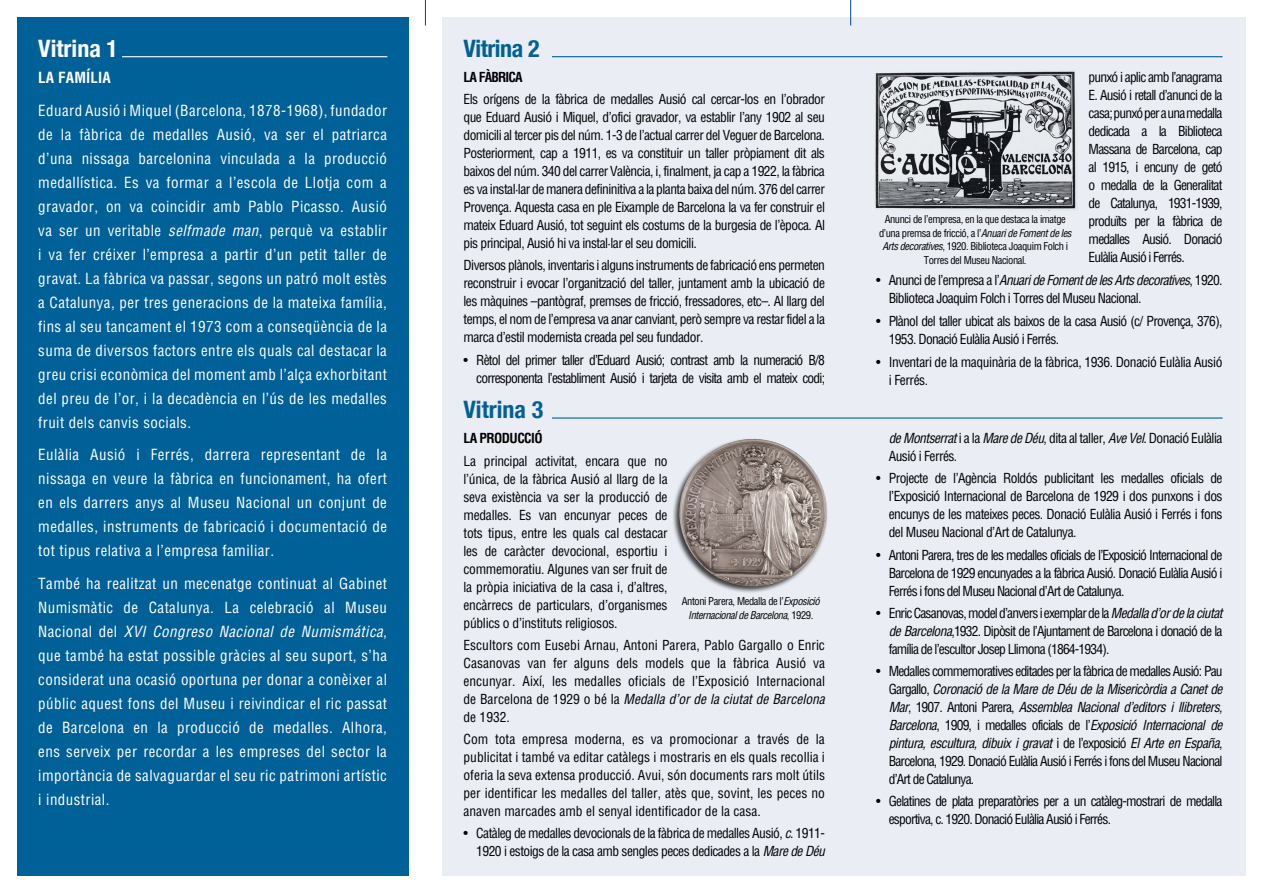
<style>
.page{position:relative;width:1263px;height:893px;background:#fff}
.page>*{position:absolute;margin:0;border:0;box-sizing:border-box;transform-origin:0 0}
.t1{font:700 condensed 24px "Helvetica Neue";letter-spacing:-.01em;color:#006098}
.t2{font:700 condensed 24px "Helvetica Neue";color:#fff}
.t3{font:condensed 15px/24px "Helvetica LT Std";letter-spacing:.03em;color:#fff;text-align:justify}
.t4{font:700 condensed 15px "Helvetica LT Std";letter-spacing:.01em;color:#fff}
.t5{font:condensed 13.5px/18px "Helvetica LT Std";letter-spacing:-.05em;color:#000;text-align:justify}
.t6{font:condensed 13.5px/18px "Helvetica LT Std";letter-spacing:-.03em;color:#000}
.t7{font:700 condensed 13.5px "Helvetica LT Std";letter-spacing:-.04em;color:#000}
.t8{font:700 condensed 13.5px "Helvetica LT Std";letter-spacing:-.06em;color:#000}
.t9{font:condensed 10.5px/13.5px "Helvetica LT Std";letter-spacing:-.04em;color:#000;text-align:center}
.t10{font:italic condensed 10.5px/13.5px "Helvetica LT Std";letter-spacing:-.04em;color:#000;text-align:center}
.s1{font-style:italic}
.s2{font-style:normal}
</style>
<div class="page">
<div style="left:442px;top:17px;width:804px;height:859px;background:#eaedf4"></div>
<div style="left:17px;top:17px;width:391px;height:859px;background:#006098"></div>
<svg style="left:425px;top:0;width:1px;height:26px"></svg>
<svg style="left:850px;top:0;width:1px;height:26px"></svg>
<div style="left:672px;top:432px;width:156px;height:162px;background:#000;opacity:.75"></div>
<img style="left:679px;top:439px;width:124px;height:147px">
<hr style="left:552px;top:56px;width:670px;height:1px;background:#006098">
<hr style="left:122px;top:56px;width:265px;height:1px;background:#fff">
<hr style="left:552px;top:417px;width:670px;height:2px;background:#006098">
<img style="left:875px;top:71px;width:201px;height:139px">
<h1 class="t2" style="left:38px;top:29px;width:81px">Vitrina 1</h1>
<h1 class="t1" style="left:463px;top:29px;width:78px">Vitrina 2</h1>
<p class="t4" style="left:38px;top:68px;width:74px">LA FAMÍLIA</p>
<p class="t3" style="left:38px;top:98px;width:350px">Eduard Ausió i Miquel (Barcelona, 1878-1968), fundador de la fàbrica de medalles Ausió, va ser el patriarca d’una nissaga barcelonina vinculada a la producció medallística. Es va formar a l’escola de Llotja com a gravador, on va coincidir amb Pablo Picasso. Ausió va ser un veritable <span class="s1">selfmade man</span>, perquè va establir i va fer créixer l’empresa a partir d’un petit taller de gravat. La fàbrica va passar, segons un patró molt estès a Catalunya, per tres generacions de la mateixa família, fins al seu tancament el 1973 com a conseqüència de la suma de diversos factors entre els quals cal destacar la greu crisi econòmica del moment amb l’alça exhorbitant del preu de l’or, i la decadència en l’ús de les medalles fruit dels canvis socials.</p>
<p class="t3" style="left:38px;top:443px;width:350px">Eulàlia Ausió i Ferrés, darrera representant de la nissaga en veure la fàbrica en funcionament, ha ofert en els darrers anys al Museu Nacional un conjunt de medalles, instruments de fabricació i documentació de tot tipus relativa a l’empresa familiar.</p>
<p class="t3" style="left:38px;top:571px;width:350px">També ha realitzat un mecenatge continuat al Gabinet Numismàtic de Catalunya. La celebració al Museu Nacional del <span class="s1">XVI Congreso Nacional de Numismática</span>, que també ha estat possible gràcies al seu suport, s’ha considerat una ocasió oportuna per donar a conèixer al públic aquest fons del Museu i reivindicar el ric passat de Barcelona en la producció de medalles. Alhora, ens serveix per recordar a les empreses del sector la importància de salvaguardar el seu ric patrimoni artístic i industrial.</p>
<p class="t8" style="left:463px;top:69px;width:61px">LA FÀBRICA</p>
<p class="t5" style="left:463px;top:90px;width:363px">Els orígens de la fàbrica de medalles Ausió cal cercar-los en l’obrador que Eduard Ausió i Miquel, d’ofici gravador, va establir l’any 1902 al seu domicili al tercer pis del núm. 1-3 de l’actual carrer del Veguer de Barcelona.<br>Posteriorment, cap a 1911, es va constituir un taller pròpiament dit als baixos del núm. 340 del carrer València, i, finalment, ja cap a 1922, la fàbrica es va instal·lar de manera defininitiva a la planta baixa del núm. 376 del carrer Provença. Aquesta casa en ple Eixample de Barcelona la va fer construir el mateix Eduard Ausió, tot seguint els costums de la burgesia de l’època. Al pis principal, Ausió hi va instal·lar el seu domicili.</p>
<p class="t5" style="left:463px;top:256px;width:363px">Diversos plànols, inventaris i alguns instruments de fabricació ens permeten reconstruir i evocar l’organització del taller, juntament amb la ubicació de les màquines –pantògraf, premses de fricció, fressadores, etc–. Al llarg del temps, el nom de l’empresa va anar canviant, però sempre va restar fidel a la marca d’estil modernista creada pel seu fundador.</p>
<p class="t5" style="left:463px;top:351px;width:363px;text-align:right">• Rètol del primer taller d’Eduard Ausió; contrast amb la numeració B/8 corresponenta l’establiment Ausió i tarjeta de visita amb el mateix codi;</p>
<h1 class="t1" style="left:463px;top:390px;width:81px">Vitrina 3</h1>
<p class="t7" style="left:463px;top:430px;width:81px">LA PRODUCCIÓ</p>
<p class="t5" style="left:463px;top:452px;width:206px">La principal activitat, encara que no l’única, de la fàbrica Ausió al llarg de la seva existència va ser la producció de medalles. Es van encunyar peces de tots tipus, entre les quals cal destacar les de caràcter devocional, esportiu i commemoratiu. Algunes van ser fruit de la pròpia iniciativa de la casa i, d’altres, encàrrecs de particulars, d’organismes públics o d’instituts religiosos.</p>
<p class="t5" style="left:463px;top:636px;width:363px">Escultors com Eusebi Arnau, Antoni Parera, Pablo Gargallo o Enric Casanovas van fer alguns dels models que la fàbrica Ausió va encunyar. Així, les medalles oficials de l’Exposició Internacional de Barcelona de 1929 o bé la <span class="s1">Medalla d’or de la ciutat de Barcelona </span>de 1932.</p>
<p class="t5" style="left:463px;top:730px;width:363px">Com tota empresa moderna, es va promocionar a través de la publicitat i també va editar catàlegs i mostraris en els quals recollia i oferia la seva extensa producció. Avui, són documents rars molt útils per identificar les medalles del taller, atès que, sovint, les peces no anaven marcades amb el senyal identificador de la casa.</p>
<p class="t5" style="left:463px;top:824px;width:363px;text-align:right">• Catàleg de medalles devocionals de la fàbrica de medalles Ausió, <span class="s1">c</span>. 1911-<br>1920 i estoigs de la casa amb sengles peces dedicades a la <span class="s1">Mare de Déu</span></p>
<p class="t10" style="left:682px;top:595px;width:139px"><span class="s2">Antoni Parera, Medalla de l’</span>Exposició<br>Internacional de Barcelona<span class="s2">, 1929.</span></p>
<p class="t5" style="left:1089px;top:68px;width:135px">punxó i aplic amb l’anagrama E. Ausió i retall d’anunci de la casa; punxó per a una medalla dedicada a la Biblioteca Massana de Barcelona, cap al 1915, i encuny de getó o medalla de la Generalitat de Catalunya, 1931-1939, produïts per la fàbrica de medalles Ausió. Donació Eulàlia Ausió i Ferrés.</p>
<p class="t5" style="left:889px;top:271px;width:335px;text-indent:-13px">• Anunci de l’empresa a l’<span class="s1">Anuari de Foment de les Arts decoratives</span>, 1920.<br>Biblioteca Joaquim Folch i Torres del Museu Nacional.</p>
<p class="t5" style="left:889px;top:312px;width:335px;text-indent:-13px">• Plànol del taller ubicat als baixos de la casa Ausió (c/ Provença, 376),<br>1953. Donació Eulàlia Ausió i Ferrés.</p>
<p class="t6" style="left:889px;top:353px;width:335px;text-indent:-13px">• Inventari de la maquinària de la fàbrica, 1936. Donació Eulàlia Ausió i Ferrés.</p>
<p class="t9" style="left:879px;top:212px;width:194px">Anunci de l’empresa, en la que destaca la imatge d’una premsa de fricció, a l’<span class="s1">Anuari de Foment de les Arts decoratives</span>, 1920. Biblioteca Joaquim Folch i Torres del Museu Nacional.</p>
<p class="t5" style="left:889px;top:429px;width:335px"><span class="s1">de Montserrat</span> i a la <span class="s1">Mare de Déu</span>, dita al taller, <span class="s1">Ave Vel</span>. Donació Eulàlia<br>Ausió i Ferrés.</p>
<p class="t5" style="left:889px;top:469px;width:335px;text-indent:-13px">• Projecte de l’Agència Roldós publicitant les medalles oficials de l’Exposició Internacional de Barcelona de 1929 i dos punxons i dos encunys de les mateixes peces. Donació Eulàlia Ausió i Ferrés i fons del Museu Nacional d’Art de Catalunya.</p>
<p class="t5" style="left:889px;top:546px;width:335px;text-indent:-13px">• Antoni Parera, tres de les medalles oficials de l’Exposició Internacional de Barcelona de 1929 encunyades a la fàbrica Ausió. Donació Eulàlia Ausió i Ferrés i fons del Museu Nacional d’Art de Catalunya.</p>
<p class="t5" style="left:889px;top:604px;width:335px;text-indent:-13px">• Enric Casanovas, model d’anvers i exemplar de la <span class="s1">Medalla d’or de la ciutat de Barcelona</span>,1932. Dipòsit de l’Ajuntament de Barcelona i donació de la família de l’escultor Josep Llimona (1864-1934).</p>
<p class="t5" style="left:889px;top:662px;width:335px;text-indent:-13px">• Medalles commemoratives editades per la fàbrica de medalles Ausió: Pau Gargallo, <span class="s1">Coronació de la Mare de Déu de la Misericòrdia a Canet de Mar</span>, 1907. Antoni Parera, <span class="s1">Assemblea Nacional d’editors i llibreters, Barcelona</span>, 1909, i medalles oficials de l’<span class="s1">Exposició Internacional de pintura, escultura, dibuix i gravat</span> i de l’exposició <span class="s1">El Arte en España</span>, Barcelona, 1929. Donació Eulàlia Ausió i Ferrés i fons del Museu Nacional d’Art de Catalunya.</p>
<p class="t5" style="left:889px;top:792px;width:335px;text-indent:-13px">• Gelatines de plata preparatòries per a un catàleg-mostrari de medalla esportiva, c. 1920. Donació Eulàlia Ausió i Ferrés.</p>
</div>
